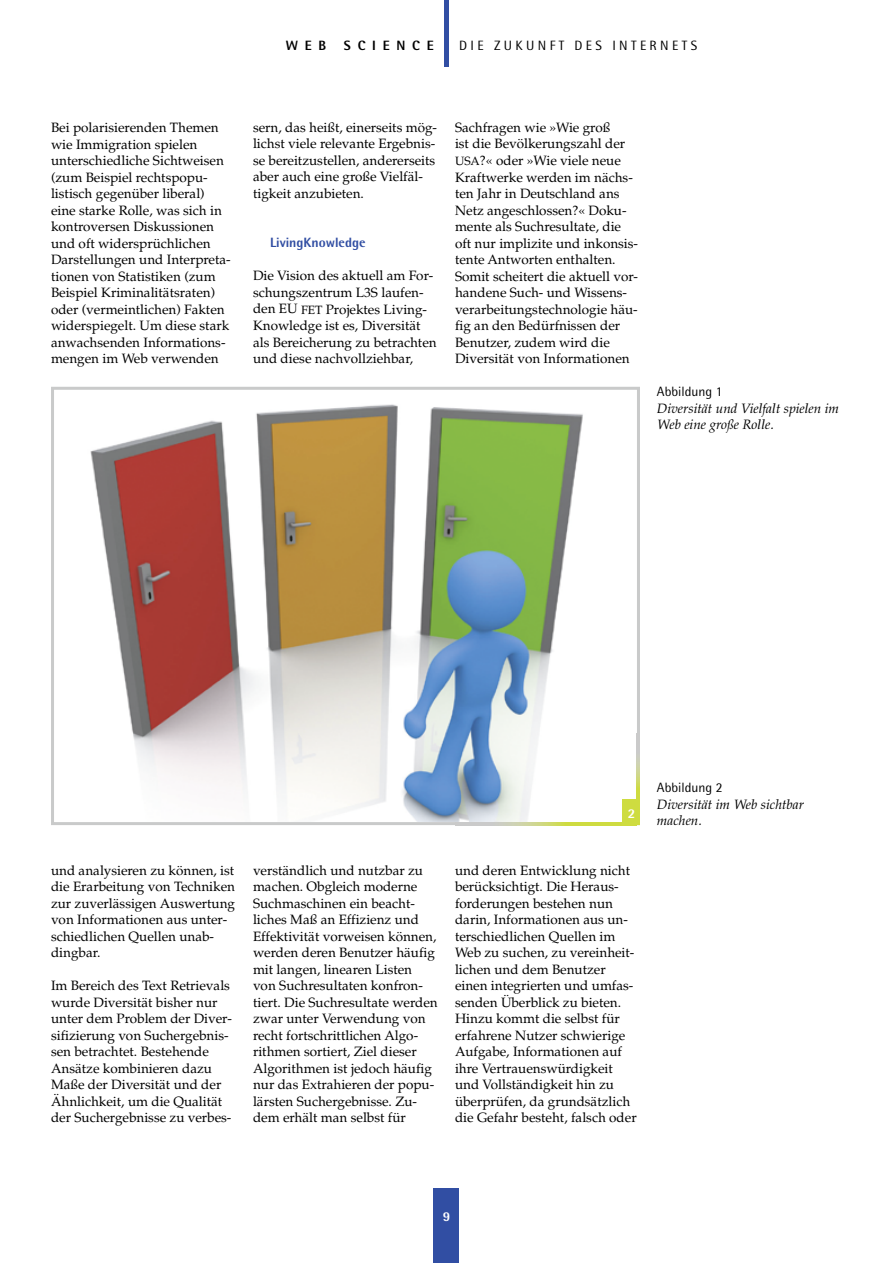
<style>
.page{position:relative;width:893px;height:1263px;background:#fff}
.page>*{position:absolute;margin:0;border:0;box-sizing:border-box;transform-origin:0 0}
.t1{font:13.5px/16.5px "Palatino";color:#000}
.t2{font:italic 13.5px/16.5px "Palatino";color:#000}
.t3{font:13.5px "Rotis Semi Sans";letter-spacing:.25em;color:#000}
.t4{font:13.5px "Rotis Semi Sans";color:#000}
.t5{font:800 13.5px "Rotis Semi Sans";color:#314ea3}
.t6{font:800 13.5px "Rotis Semi Sans";letter-spacing:.5em;color:#000}
.t7{font:800 13.5px "Rotis Semi Sans";color:#fff}
.s1{font-size:12px}
</style>
<div class="page">
<div style="left:434px;top:1188px;width:25px;height:75px;background:#314ea3"></div>
<div style="left:444px;top:0;width:5px;height:66px;background:#314ea3"></div>
<svg style="left:51px;top:387px;width:589px;height:438px"></svg>
<svg style="left:637px;top:733px;width:3px;height:66px"></svg>
<svg style="left:455px;top:822px;width:168px;height:3px"></svg>
<div style="left:623px;top:799px;width:17px;height:26px;background:#cedc40"></div>
<p class="t6" style="left:286px;top:36px;width:42px">WEB</p>
<p class="t6" style="left:344px;top:36px;width:91px">SCIENCE</p>
<p class="t3" style="left:459px;top:37px;width:239px">DIE ZUKUNFT DES INTERNETS</p>
<p class="t1" style="left:51px;top:119px;width:181px">Bei polarisierenden Themen wie Immigration spielen unterschiedliche Sichtweisen (zum Beispiel rechtspopu&shy;listisch gegenüber liberal) eine starke Rolle, was sich in kontroversen Diskussionen und oft widersprüchlichen<br>Darstel lungen und Interpreta&shy;tionen von Statistiken (zum<br>Beispiel Kriminalitätsraten) oder (vermeintlichen) Fakten widerspiegelt. Um diese stark anwachsenden Informations&shy;men gen im Web verwenden</p>
<p class="t1" style="left:253px;top:119px;width:186px">sern, das heißt, einerseits mög&shy;lichst viele relevante Ergebnis&shy;se bereitzustellen, andererseits aber auch eine große Vielfäl&shy;tigkeit anzubieten.</p>
<p class="t5" style="left:270px;top:234px;width:97px">LivingKnowledge</p>
<p class="t1" style="left:253px;top:268px;width:185px">Die Vision des aktuell am For&shy;schungszentrum L3S laufen&shy;den EU <span class="s1">FET</span> Projektes Living-<br>Knowledge ist es, Diversität als Bereicherung zu betrachten und diese nachvollziehbar,</p>
<p class="t1" style="left:455px;top:119px;width:185px">Sachfragen wie »Wie groß<br>ist die Bevölkerungszahl der<br><span class="s1">USA</span>?« oder »Wie viele neue<br>Kraftwerke werden im nächs&shy;ten Jahr in Deutschland ans<br>Netz angeschlossen?« Doku&shy;mente als Suchresultate, die oft nur implizite und inkonsis&shy;tente Antworten enthalten.<br>Somit scheitert die aktuell vor&shy;handene Such- und Wissens&shy;verarbeitungstechnologie häu&shy;fig an den Bedürfnissen der<br>Benutzer, zudem wird die<br>Diversität von Informationen</p>
<p class="t4" style="left:657px;top:383px;width:67px">Abbildung 1</p>
<p class="t2" style="left:657px;top:400px;width:184px">Diversität und Vielfalt spielen im<br>Web eine große Rolle.</p>
<p class="t7" style="left:628px;top:804px;width:9px">2</p>
<p class="t1" style="left:51px;top:862px;width:186px">und analysieren zu können, ist die Erarbeitung von Techniken zur zuverlässigen Auswertung von Informationen aus unter&shy;schiedlichen Quellen unab&shy;dingbar.</p>
<p class="t1" style="left:51px;top:977px;width:182px">Im Bereich des Text Retrievals wurde Diversität bisher nur unter dem Problem der Diver&shy;sifizierung von Suchergebnis&shy;sen betrachtet. Bestehende<br>Ansätze kombinieren dazu<br>Maße der Diversität und der<br>Ähnlichkeit, um die Qualität der Suchergebnisse zu verbes-</p>
<p class="t1" style="left:253px;top:862px;width:186px">verständlich und nutzbar zu machen. Obgleich moderne<br>Suchmaschinen ein beacht&shy;liches Maß an Effizienz und<br>Effektivität vorweisen können, werden deren Benutzer häufig mit langen, linearen Listen von Suchresultaten konfron&shy;tiert. Die Suchresultate werden zwar unter Verwendung von recht fortschrittlichen Algo&shy;rithmen sortiert, Ziel dieser<br>Algorithmen ist jedoch häufig nur das Extrahieren der popu&shy;lärsten Suchergebnisse. Zu&shy;dem erhält man selbst für</p>
<p class="t1" style="left:455px;top:862px;width:183px">und deren Entwicklung nicht berücksichtigt. Die Heraus&shy;forderungen bestehen nun darin, Informationen aus un&shy;terschiedlichen Quellen im<br>Web zu suchen, zu vereinheit&shy;lichen und dem Benutzer einen integrierten und umfas&shy;senden Überblick zu bieten.<br>Hinzu kommt die selbst für erfahrene Nutzer schwierige<br>Aufgabe, Informationen auf ihre Vertrauenswürdigkeit und Vollständigkeit hin zu überprüfen, da grundsätzlich die Gefahr besteht, falsch oder</p>
<p class="t4" style="left:657px;top:779px;width:67px">Abbildung 2</p>
<p class="t2" style="left:657px;top:796px;width:149px">Diversität im Web sichtbar machen.</p>
<p class="t7" style="left:443px;top:1208px;width:9px">9</p>
</div>
